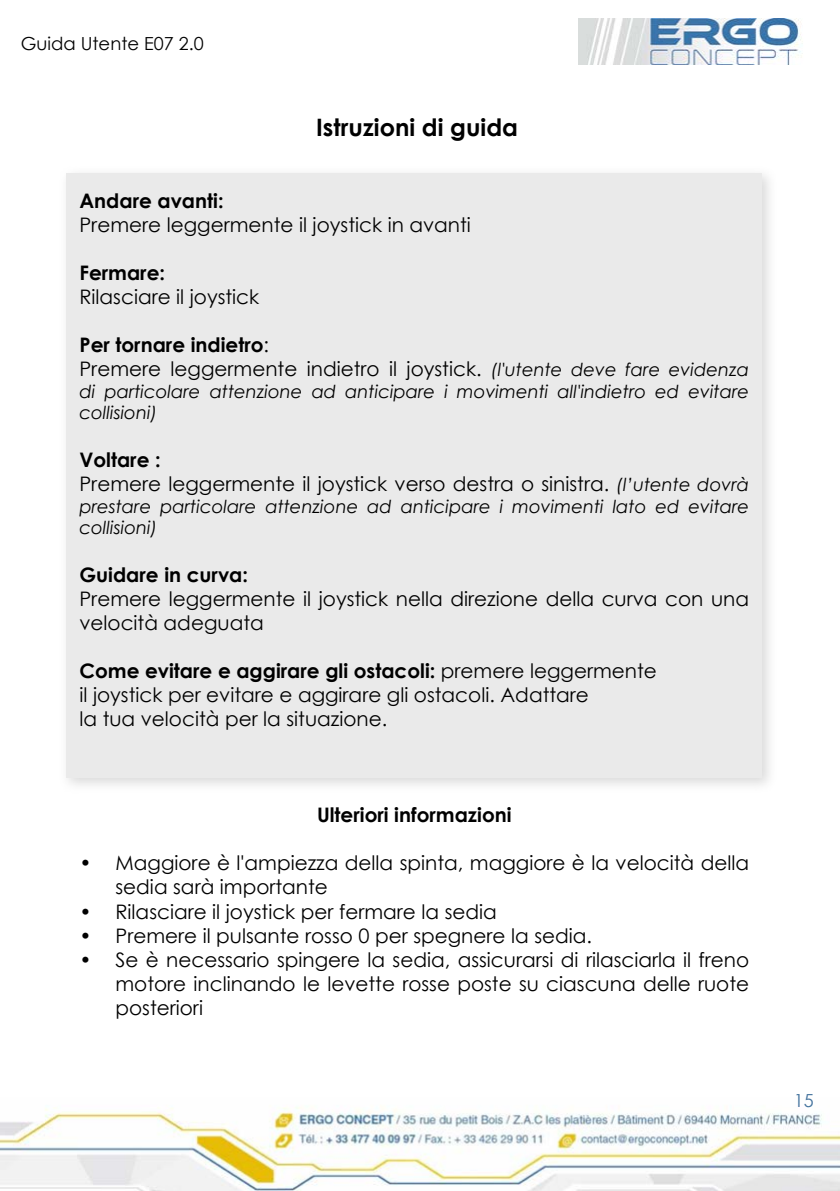
<style>
.page{position:relative;width:840px;height:1191px;background:#fff}
.page>*{position:absolute;margin:0;border:0;box-sizing:border-box;transform-origin:0 0}
.t1{font:700 24px "Century Gothic";color:#000}
.t2{font:20px/24px "Century Gothic";color:#000}
.t3{font:700 20px "Century Gothic";color:#000}
.t4{font:italic 18px/21.6px "Century Gothic";color:#000}
.t5{font:18px "Century Gothic";color:#000}
.t6{font:18px "Century Gothic";color:#43729d}
.s1{font-weight:700}
.s2{font-style:italic;font-size:18px}
</style>
<div class="page">
<img style="left:578px;top:18px;width:223px;height:47px">
<img style="left:0;top:1107px;width:839px;height:84px">
<div style="left:59px;top:165px;width:718px;height:628px;background:#cecece;opacity:.75"></div>
<div style="left:66px;top:173px;width:695px;height:605px;background:#eaeaea"></div>
<p class="t5" style="left:21px;top:30px;width:184px">Guida Utente E07 2.0</p>
<p class="t1" style="left:316px;top:109px;width:203px">Istruzioni di guida</p>
<p class="t3" style="left:79px;top:185px;width:145px">Andare avanti:</p>
<p class="t2" style="left:79px;top:212px;width:393px">Premere leggermente il joystick in avanti</p>
<p class="t3" style="left:79px;top:257px;width:87px">Fermare:</p>
<p class="t2" style="left:79px;top:284px;width:181px">Rilasciare il joystick</p>
<p class="t2" style="left:79px;top:332px;width:670px"><span class="s1">Per tornare indietro</span>:<br>Premere leggermente indietro il joystick. <span class="s2">(l'utente deve fare evidenza</span></p>
<p class="t4" style="left:79px;top:380px;width:670px">di particolare attenzione ad anticipare i movimenti all'indietro ed evitare collisioni)</p>
<p class="t2" style="left:79px;top:447px;width:670px"><span class="s1">Voltare :<br></span>Premere leggermente il joystick verso destra o sinistra. <span class="s2">(l’utente dovrà</span></p>
<p class="t4" style="left:79px;top:495px;width:671px">prestare particolare attenzione ad anticipare i movimenti lato ed evitare collisioni)</p>
<p class="t3" style="left:79px;top:560px;width:170px">Guidare in curva:</p>
<p class="t2" style="left:79px;top:587px;width:670px">Premere leggermente il joystick nella direzione della curva con una velocità adeguata</p>
<p class="t2" style="left:79px;top:659px;width:578px"><span class="s1">Come evitare e aggirare gli ostacoli:</span> premere leggermente il joystick per evitare e aggirare gli ostacoli. Adattare<br>la tua velocità per la situazione.</p>
<p class="t3" style="left:317px;top:800px;width:196px">Ulteriori informazioni</p>
<p class="t2" style="left:115px;top:851px;width:634px;text-indent:-36px">• Maggiore è l'ampiezza della spinta, maggiore è la velocità della sedia sarà importante</p>
<p class="t2" style="left:79px;top:899px;width:419px">• Rilasciare il joystick per fermare la sedia</p>
<p class="t2" style="left:79px;top:923px;width:514px">• Premere il pulsante rosso 0 per spegnere la sedia.</p>
<p class="t2" style="left:115px;top:947px;width:635px;text-align:justify;text-indent:-36px">• Se è necessario spingere la sedia, assicurarsi di rilasciarla il freno motore inclinando le levette rosse poste su ciascuna delle ruote posteriori</p>
<p class="t6" style="left:793px;top:1087px;width:21px">15</p>
</div>
